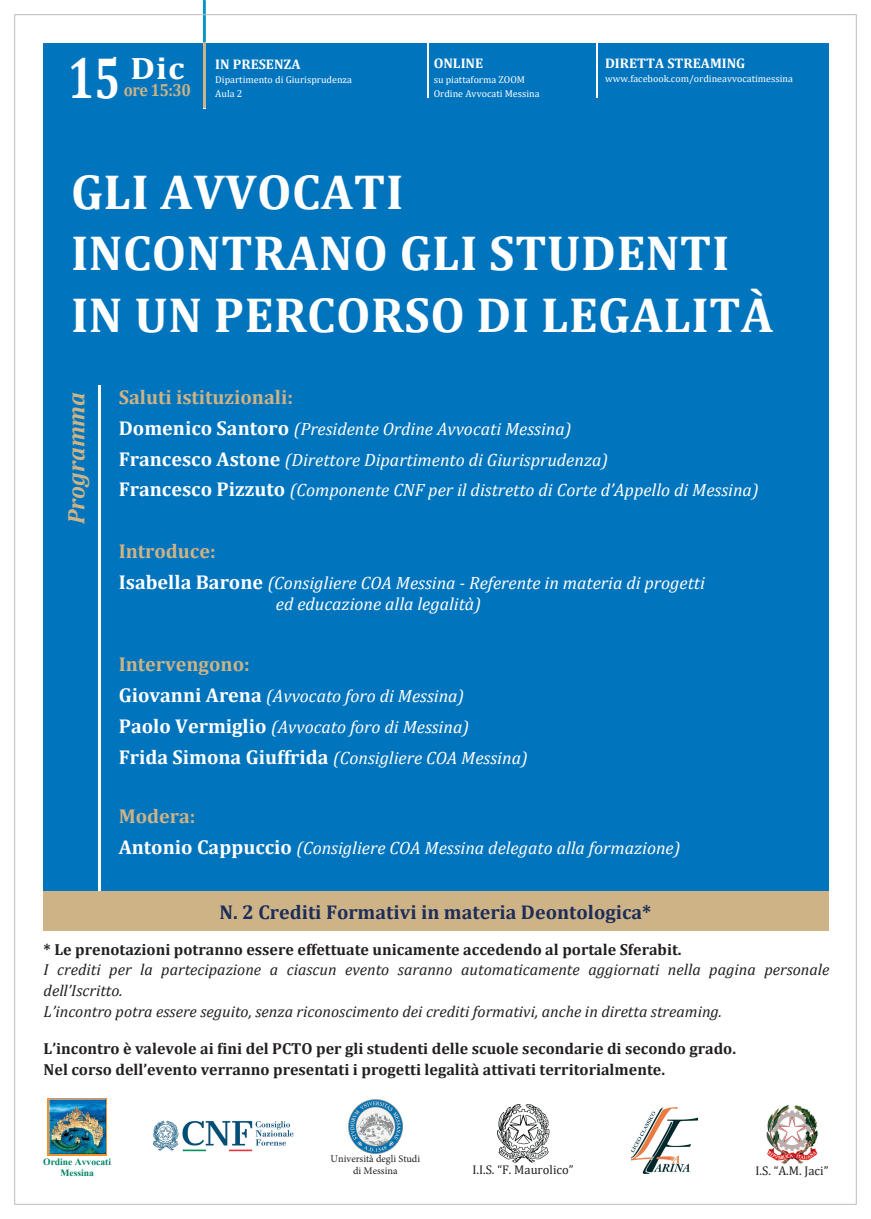
<style>
.page{position:relative;width:871px;height:1219px;background:#fff}
.page>*{position:absolute;margin:0;border:0;box-sizing:border-box;transform-origin:0 0}
.t1{font:700 49.5px/61.7px "Cambria";letter-spacing:.01em;color:#fff}
.t2{font:700 31.1px "Cambria";color:#fff;scale:1.12 1}
.t3{font:italic 700 24px "Cambria";color:#cdb385}
.t4{font:700 20.1px "Cambria";color:#cdb385}
.t5{font:700 20px "Cambria";color:#1d2d59}
.t6{font:italic 17.9px/30.8px "Cambria";color:#fff}
.t7{font:700 17.6px "Cambria";letter-spacing:-.03em;color:#cdb385;scale:.91 1}
.t8{font:700 16px/20.9px "Cambria";color:#231f20}
.t9{font:italic 16px/20.9px "Cambria";color:#231f20}
.t10{font:700 14px "Cambria";color:#fff}
.t11{font:12.6px "Cambria";color:#231f20}
.t12{font:10.3px/12.4px "Minion Pro";color:#231f20;text-align:center}
.t13{font:10px/14px "Cambria";color:#fff}
.t14{font:700 9.6px/11.5px "Times New Roman";color:#008367;text-align:center}
.s1{font-size:58.4px}
.s2{font-weight:700;font-style:normal;font-size:20.1px}
</style>
<div class="page">
<div style="left:43px;top:43px;width:785px;height:868px;background:#0075be"></div>
<div style="left:203px;top:0;width:3px;height:106px;border:1px solid #0095c8"></div>
<hr style="left:98px;top:385px;width:3px;height:522px;background:#fff">
<div style="left:43px;top:891px;width:785px;height:40px;background:#cdb385"></div>
<svg style="left:48px;top:1098px;width:59px;height:57px"></svg>
<img style="left:49px;top:1100px;width:56px;height:53px">
<hr style="left:203px;top:43px;width:3px;height:66px;background:#fff">
<hr style="left:203px;top:43px;width:3px;height:65px;background:#cdb385">
<hr style="left:596px;top:43px;width:1px;height:54px;background:#fff">
<hr style="left:427px;top:43px;width:2px;height:54px;background:#fff">
<img style="left:152px;top:1120px;width:142px;height:32px">
<img style="left:348px;top:1100px;width:54px;height:53px">
<img style="left:497px;top:1104px;width:53px;height:59px">
<img style="left:631px;top:1108px;width:66px;height:65px">
<img style="left:766px;top:1105px;width:52px;height:59px">
<h2 class="t2" style="left:68px;top:46px;width:106px"><span class="s1">15</span> Dic</h2>
<p class="t7" style="left:124px;top:77px;width:75px">ore 15:30</p>
<p class="t10" style="left:215px;top:54px;width:87px">IN PRESENZA</p>
<p class="t13" style="left:215px;top:72px;width:138px">Dipartimento di Giurisprudenza<br>Aula 2</p>
<p class="t10" style="left:433px;top:54px;width:51px">ONLINE</p>
<p class="t13" style="left:433px;top:72px;width:107px;line-height:14.3px">su piattaforma ZOOM<br>Ordine Avvocati Messina</p>
<p class="t10" style="left:605px;top:54px;width:142px">DIRETTA STREAMING</p>
<p class="t13" style="left:605px;top:72px;width:189px">www.facebook.com/ordineavvocatimessina</p>
<h1 class="t1" style="left:71px;top:159px;width:703px">GLI AVVOCATI<br>INCONTRANO GLI STUDENTI<br>IN UN PERCORSO DI LEGALITÀ</h1>
<h3 class="t3" style="left:59px;top:524px;width:133px;rotate:-90deg">Programma</h3>
<p class="t4" style="left:119px;top:383px;width:176px">Saluti istituzionali:</p>
<p class="t6" style="left:119px;top:412px;width:641px"><span class="s2">Domenico Santoro</span> (Presidente Ordine Avvocati Messina)<br><span class="s2">Francesco Astone</span> (Direttore Dipartimento di Giurisprudenza)<br><span class="s2">Francesco Pizzuto</span> (Componente CNF per il distretto di Corte d’Appello di Messina)</p>
<p class="t4" style="left:119px;top:537px;width:98px">Introduce:</p>
<p class="t6" style="left:276px;top:572px;width:430px;line-height:20.7px;text-indent:-157px"><span class="s2">Isabella Barone</span> (Consigliere COA Messina - Referente in materia di progetti ed educazione alla legalità)</p>
<p class="t4" style="left:119px;top:650px;width:132px">Intervengono:</p>
<p class="t6" style="left:119px;top:680px;width:410px"><span class="s2">Giovanni Arena</span> (Avvocato foro di Messina)<br><span class="s2">Paolo Vermiglio</span> (Avvocato foro di Messina)<br><span class="s2">Frida Simona Giuffrida</span> (Consigliere COA Messina)</p>
<p class="t4" style="left:119px;top:802px;width:78px">Modera:</p>
<p class="t6" style="left:119px;top:831px;width:563px"><span class="s2">Antonio Cappuccio</span> (Consigliere COA Messina delegato alla formazione)</p>
<p class="t5" style="left:219px;top:898px;width:433px">N. 2 Crediti Formativi in materia Deontologica*</p>
<p class="t8" style="left:44px;top:938px;width:639px">* Le prenotazioni potranno essere effettuate unicamente accedendo al portale Sferabit.</p>
<p class="t9" style="left:44px;top:959px;width:787px">I crediti per la partecipazione a ciascun evento saranno automaticamente aggiornati nella pagina personale dell’Iscritto.<br>L’incontro potra essere seguito, senza riconoscimento dei crediti formativi, anche in diretta streaming.</p>
<p class="t8" style="left:44px;top:1037px;width:693px">L’incontro è valevole ai fini del PCTO per gli studenti delle scuole secondarie di secondo grado.<br>Nel corso dell’evento verranno presentati i progetti legalità attivati territorialmente.</p>
<p class="t14" style="left:43px;top:1156px;width:69px">Ordine Avvocati<br>Messina</p>
<p class="t12" style="left:330px;top:1152px;width:91px">Università degli Studi di Messina</p>
<p class="t11" style="left:472px;top:1162px;width:103px">I.I.S. “F. Maurolico”</p>
<p class="t11" style="left:755px;top:1164px;width:74px">I.S. “A.M. Jaci”</p>
</div>
